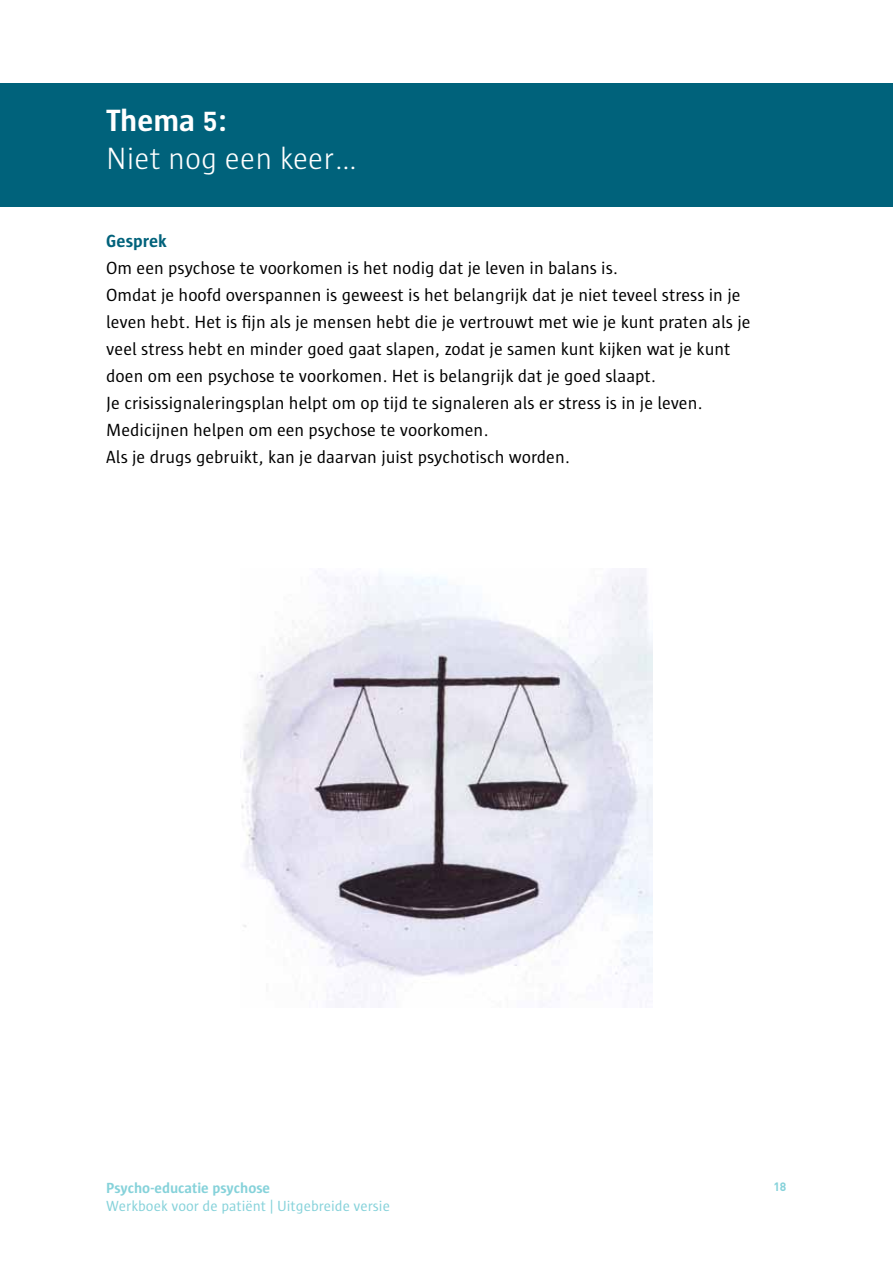
<style>
.page{position:relative;width:893px;height:1263px;background:#fff}
.page>*{position:absolute;margin:0;border:0;box-sizing:border-box;transform-origin:0 0}
.t1{font:300 31.5px/37.8px "Sun";color:#fff}
.t2{font:18px/27px "Sun";color:#000}
.t3{font:700 18px "Sun";color:#00627b}
.t4{font:15px "Sun";color:#86d2da}
.t5{font:700 15px "Sun";color:#86d2da}
.t6{font:700 12px "DIN";color:#86d2da}
.s1{font-weight:700}
.s2{font-family:"DIN";font-weight:700;font-size:27px}
</style>
<div class="page">
<div style="left:0;top:84px;width:893px;height:123px;background:#00627b"></div>
<img style="left:241px;top:568px;width:412px;height:439px">
<h1 class="t1" style="left:106px;top:101px;width:254px"><span class="s1">Thema</span> <span class="s2">5</span><span class="s1">:<br></span>Niet nog een keer…</h1>
<p class="t3" style="left:106px;top:231px;width:62px">Gesprek</p>
<p class="t2" style="left:106px;top:255px;width:646px">Om een psychose te voorkomen is het nodig dat je leven in balans is.<br>Omdat je hoofd overspannen is geweest is het belangrijk dat je niet teveel stress in je leven hebt. Het is fijn als je mensen hebt die je vertrouwt met wie je kunt praten als je veel stress hebt en minder goed gaat slapen, zodat je samen kunt kijken wat je kunt doen om een psychose te voorkomen. Het is belangrijk dat je goed slaapt.<br>Je crisissignaleringsplan helpt om op tijd te signaleren als er stress is in je leven.<br>Medicijnen helpen om een psychose te voorkomen.<br>Als je drugs gebruikt, kan je daarvan juist psychotisch worden.</p>
<p class="t5" style="left:106px;top:1179px;width:165px">Psycho-educatie psychose</p>
<p class="t4" style="left:106px;top:1197px;width:285px">Werkboek voor de patiënt | Uitgebreide versie</p>
<p class="t6" style="left:773px;top:1178px;width:15px">18</p>
</div>
